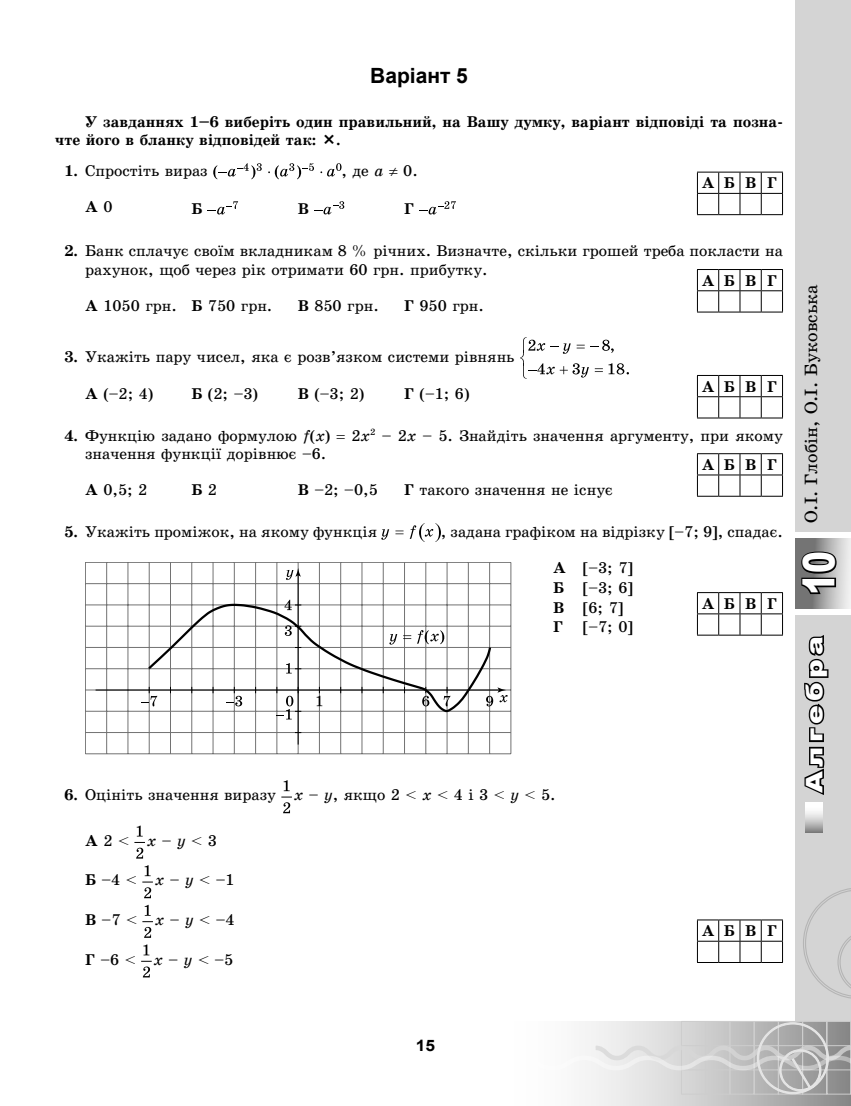
<style>
.page{position:relative;width:851px;height:1106px;background:#fff}
.page>*{position:absolute;margin:0;border:0;box-sizing:border-box;transform-origin:0 0}
.t1{font:900 43.5px "Arial";color:#fff;scale:.75 1}
.t2{font:900 22.95px "Arial";letter-spacing:.15em;color:#fff;scale:1.22 1}
.Variant{font:700 21px "Arial";color:#000}
.t3{font:18px "School Book Alx";color:#000}
.Tablica_text_ABVG{font:15.75px/18.1px "School Book Alx";color:#000}
.Основний_bold{font:700 15.75px/18.1px "School Book Alx";color:#000}
.Tablica_text{font:15.75px "School Book Alx";color:#000}
.Tablica_text_ABVG-2{font:700 15.75px "School Book Alx";color:#000}
.t4{font:700 15.75px "Arial";color:#000;scale:1.1 1}
.s1{font-weight:700}
.s2{font-style:italic}
.s3{font-weight:400}
</style>
<div class="page">
<div style="left:795px;top:615px;width:55px;height:491px;background:#d4d4d4"></div>
<svg style="left:805px;top:802px;width:17px;height:30px"></svg>
<svg style="left:804px;top:635px;width:25px;height:160px"></svg>
<div style="left:459px;top:1021px;width:391px;height:85px;background:linear-gradient(to right,#fff,#999)"></div>
<hr style="left:850px;top:1021px;width:1px;height:73px;background:#cdcdcd">
<svg style="left:519px;top:1021px;width:331px;height:73px"></svg>
<svg style="left:803px;top:888px;width:47px;height:111px"></svg>
<div style="left:795px;top:0;width:55px;height:531px;background:#d4d4d4"></div>
<svg style="left:795px;top:538px;width:55px;height:71px"></svg>
<svg style="left:798px;top:549px;width:40px;height:46px"></svg>
<svg style="left:213px;top:163px;width:49px;height:16px"></svg>
<svg style="left:268px;top:163px;width:46px;height:16px"></svg>
<svg style="left:320px;top:163px;width:21px;height:13px"></svg>
<svg style="left:208px;top:201px;width:30px;height:13px"></svg>
<svg style="left:314px;top:201px;width:30px;height:13px"></svg>
<svg style="left:419px;top:201px;width:37px;height:13px"></svg>
<svg style="left:520px;top:337px;width:109px;height:42px"></svg>
<svg style="left:381px;top:529px;width:8px;height:11px"></svg>
<svg style="left:409px;top:523px;width:32px;height:19px"></svg>
<svg style="left:395px;top:530px;width:8px;height:4px"></svg>
<hr style="left:85px;top:668px;width:426px;height:1px;background:#727272">
<hr style="left:85px;top:689px;width:426px;height:1px;background:#727272">
<hr style="left:85px;top:711px;width:426px;height:1px;background:#727272">
<hr style="left:85px;top:732px;width:426px;height:1px;background:#727272">
<hr style="left:85px;top:753px;width:426px;height:1px;background:#727272">
<hr style="left:85px;top:647px;width:426px;height:1px;background:#727272">
<hr style="left:85px;top:626px;width:426px;height:1px;background:#727272">
<hr style="left:85px;top:604px;width:426px;height:1px;background:#727272">
<hr style="left:85px;top:583px;width:426px;height:1px;background:#727272">
<hr style="left:85px;top:562px;width:426px;height:1px;background:#727272">
<hr style="left:361px;top:562px;width:1px;height:191px;background:#727272">
<hr style="left:383px;top:562px;width:1px;height:191px;background:#727272">
<hr style="left:404px;top:562px;width:1px;height:191px;background:#727272">
<hr style="left:425px;top:562px;width:1px;height:191px;background:#727272">
<hr style="left:446px;top:562px;width:1px;height:191px;background:#727272">
<hr style="left:468px;top:562px;width:1px;height:191px;background:#727272">
<hr style="left:489px;top:562px;width:1px;height:191px;background:#727272">
<hr style="left:510px;top:562px;width:1px;height:191px;background:#727272">
<hr style="left:340px;top:562px;width:1px;height:191px;background:#727272">
<hr style="left:319px;top:562px;width:1px;height:191px;background:#727272">
<hr style="left:298px;top:562px;width:1px;height:191px;background:#727272">
<hr style="left:276px;top:562px;width:1px;height:191px;background:#727272">
<hr style="left:255px;top:562px;width:1px;height:191px;background:#727272">
<hr style="left:234px;top:562px;width:1px;height:191px;background:#727272">
<hr style="left:213px;top:562px;width:1px;height:191px;background:#727272">
<hr style="left:191px;top:562px;width:1px;height:191px;background:#727272">
<hr style="left:170px;top:562px;width:1px;height:191px;background:#727272">
<hr style="left:149px;top:562px;width:1px;height:191px;background:#727272">
<hr style="left:128px;top:562px;width:1px;height:191px;background:#727272">
<hr style="left:106px;top:562px;width:1px;height:191px;background:#727272">
<hr style="left:85px;top:562px;width:1px;height:191px;background:#727272">
<hr style="left:96px;top:689px;width:403px;height:1px;background:#000">
<hr style="left:297px;top:574px;width:1px;height:170px;background:#000">
<svg style="left:286px;top:568px;width:15px;height:12px"></svg>
<svg style="left:288px;top:599px;width:11px;height:3px"></svg>
<svg style="left:492px;top:687px;width:15px;height:18px"></svg>
<svg style="left:141px;top:689px;width:6px;height:14px"></svg>
<svg style="left:276px;top:713px;width:23px;height:6px"></svg>
<svg style="left:147px;top:602px;width:345px;height:111px"></svg>
<svg style="left:282px;top:780px;width:9px;height:33px"></svg>
<svg style="left:137px;top:825px;width:6px;height:11px"></svg>
<svg style="left:135px;top:842px;width:9px;height:16px"></svg>
<svg style="left:143px;top:865px;width:9px;height:33px"></svg>
<svg style="left:145px;top:904px;width:4px;height:11px"></svg>
<svg style="left:143px;top:921px;width:9px;height:16px"></svg>
<svg style="left:142px;top:944px;width:9px;height:33px"></svg>
<svg style="left:697px;top:172px;width:86px;height:43px"></svg>
<svg style="left:697px;top:269px;width:86px;height:44px"></svg>
<svg style="left:697px;top:375px;width:86px;height:43px"></svg>
<svg style="left:697px;top:453px;width:86px;height:44px"></svg>
<svg style="left:697px;top:592px;width:86px;height:43px"></svg>
<svg style="left:697px;top:919px;width:86px;height:44px"></svg>
<p class="Variant" style="left:370px;top:62px;width:99px">Варіант 5</p>
<p class="Основний_bold" style="left:55px;top:113px;width:729px;text-indent:30px">У завданнях 1–6 виберіть один правильний, на Вашу думку, варіант відповіді та позна&shy;чте його в бланку відповідей так: .</p>
<p class="Tablica_text_ABVG" style="left:64px;top:162px;width:145px"><span class="s1">1.</span> Спростіть вираз</p>
<p class="Tablica_text_ABVG" style="left:341px;top:162px;width:78px">, де <span class="s2">a</span> ≠ 0.</p>
<p class="Tablica_text_ABVG-2" style="left:85px;top:199px;width:29px">А <span class="s3">0</span></p>
<p class="Tablica_text_ABVG-2" style="left:191px;top:201px;width:12px">Б</p>
<p class="Tablica_text_ABVG-2" style="left:298px;top:201px;width:12px">В</p>
<p class="Tablica_text_ABVG-2" style="left:404px;top:201px;width:11px">Г</p>
<p class="Tablica_text_ABVG" style="left:85px;top:242px;width:699px;text-indent:-21px"><span class="s1">2.</span> Банк сплачує своїм вкладникам 8 % річних. Визначте, скільки грошей треба покласти на рахунок, щоб через рік отримати 60 грн. прибутку.</p>
<p class="Tablica_text_ABVG" style="left:85px;top:297px;width:93px"><span class="s1">А</span> 1050 грн.</p>
<p class="Tablica_text_ABVG" style="left:191px;top:297px;width:82px"><span class="s1">Б</span> 750 грн.</p>
<p class="Tablica_text_ABVG" style="left:298px;top:297px;width:82px"><span class="s1">В</span> 850 грн.</p>
<p class="Tablica_text_ABVG" style="left:404px;top:297px;width:81px"><span class="s1">Г</span> 950 грн.</p>
<p class="Tablica_text_ABVG" style="left:64px;top:348px;width:451px"><span class="s1">3.</span> Укажіть пару чисел, яка є розв’язком системи рівнянь</p>
<p class="Tablica_text_ABVG" style="left:85px;top:384px;width:70px"><span class="s1">А</span> (–2; 4)</p>
<p class="Tablica_text_ABVG" style="left:191px;top:384px;width:68px"><span class="s1">Б</span> (2; –3)</p>
<p class="Tablica_text_ABVG" style="left:298px;top:384px;width:68px"><span class="s1">В</span> (–3; 2)</p>
<p class="Tablica_text_ABVG" style="left:404px;top:384px;width:67px"><span class="s1">Г</span> (–1; 6)</p>
<p class="Tablica_text_ABVG" style="left:64px;top:426px;width:267px"><span class="s1">4.</span> Функцію задано формулою <span class="s2">f</span>(<span class="s2">x</span>)</p>
<p class="Tablica_text_ABVG" style="left:351px;top:426px;width:433px">2<span class="s2">x</span><sup>2</sup> – 2<span class="s2">x</span> – 5. Знайдіть значення аргументу, при якому</p>
<p class="Tablica_text_ABVG" style="left:85px;top:444px;width:243px">значення функції дорівнює –6.</p>
<p class="Tablica_text_ABVG" style="left:85px;top:481px;width:64px"><span class="s1">А</span> 0,5; 2</p>
<p class="Tablica_text_ABVG-2" style="left:191px;top:481px;width:27px">Б <span class="s3">2</span></p>
<p class="Tablica_text_ABVG" style="left:298px;top:481px;width:81px"><span class="s1">В</span> –2; –0,5</p>
<p class="Tablica_text_ABVG" style="left:404px;top:481px;width:210px"><span class="s1">Г</span> такого значення не існує</p>
<p class="Tablica_text_ABVG" style="left:64px;top:522px;width:314px"><span class="s1">5.</span> Укажіть проміжок, на якому функція</p>
<p class="Tablica_text_ABVG" style="left:441px;top:522px;width:343px">, задана графіком на відрізку [–7; 9], спадає.</p>
<p class="Tablica_text_ABVG-2" style="left:553px;top:559px;width:14px">А</p>
<p class="Tablica_text" style="left:583px;top:559px;width:52px">[–3; 7]</p>
<p class="Tablica_text_ABVG-2" style="left:553px;top:579px;width:12px">Б</p>
<p class="Tablica_text" style="left:583px;top:579px;width:52px">[–3; 6]</p>
<p class="Tablica_text_ABVG-2" style="left:553px;top:599px;width:12px">В</p>
<p class="Tablica_text" style="left:583px;top:599px;width:42px">[6; 7]</p>
<p class="Tablica_text_ABVG-2" style="left:553px;top:618px;width:11px">Г</p>
<p class="Tablica_text" style="left:583px;top:618px;width:52px">[–7; 0]</p>
<p class="Основний_bold" style="left:701px;top:174px;width:77px">АБВГ</p>
<p class="Основний_bold" style="left:701px;top:271px;width:77px">АБВГ</p>
<p class="Основний_bold" style="left:701px;top:377px;width:77px">АБВГ</p>
<p class="Основний_bold" style="left:701px;top:456px;width:77px">АБВГ</p>
<p class="Основний_bold" style="left:701px;top:594px;width:77px">АБВГ</p>
<p class="Tablica_text_ABVG" style="left:64px;top:786px;width:492px"><span class="s1">6.</span> Оцініть значення виразу <span class="s2">х</span> – <span class="s2">у</span>, якщо 2 &lt; <span class="s2">х</span> &lt; 4 і 3 &lt; <span class="s2">y</span> &lt; 5.</p>
<p class="Tablica_text_ABVG" style="left:85px;top:831px;width:133px"><span class="s1">А</span> 2 &lt; <span class="s2">x</span> – <span class="s2">y</span> &lt; 3</p>
<p class="Tablica_text_ABVG" style="left:85px;top:871px;width:151px"><span class="s1">Б</span> –4 &lt; <span class="s2">x</span> – <span class="s2">y</span> &lt; –1</p>
<p class="Tablica_text_ABVG" style="left:85px;top:910px;width:151px"><span class="s1">В</span> –7 &lt; <span class="s2">x</span> – <span class="s2">y</span> &lt; –4</p>
<p class="Tablica_text_ABVG" style="left:85px;top:950px;width:150px"><span class="s1">Г</span> –6 &lt; <span class="s2">x</span> – <span class="s2">y</span> &lt; –5</p>
<p class="Основний_bold" style="left:701px;top:922px;width:77px">АБВГ</p>
<p class="t3" style="left:801px;top:523px;width:240px;rotate:-90deg">О.І. Глобін, О.І. Буковська</p>
<h1 class="t1" style="left:787px;top:595px;width:60px;rotate:-90deg">10</h1>
<h2 class="t2" style="left:797px;top:792px;width:130px;rotate:-90deg">Алгебра</h2>
<p class="t4" style="left:416px;top:1034px;width:19px">15</p>
</div>
